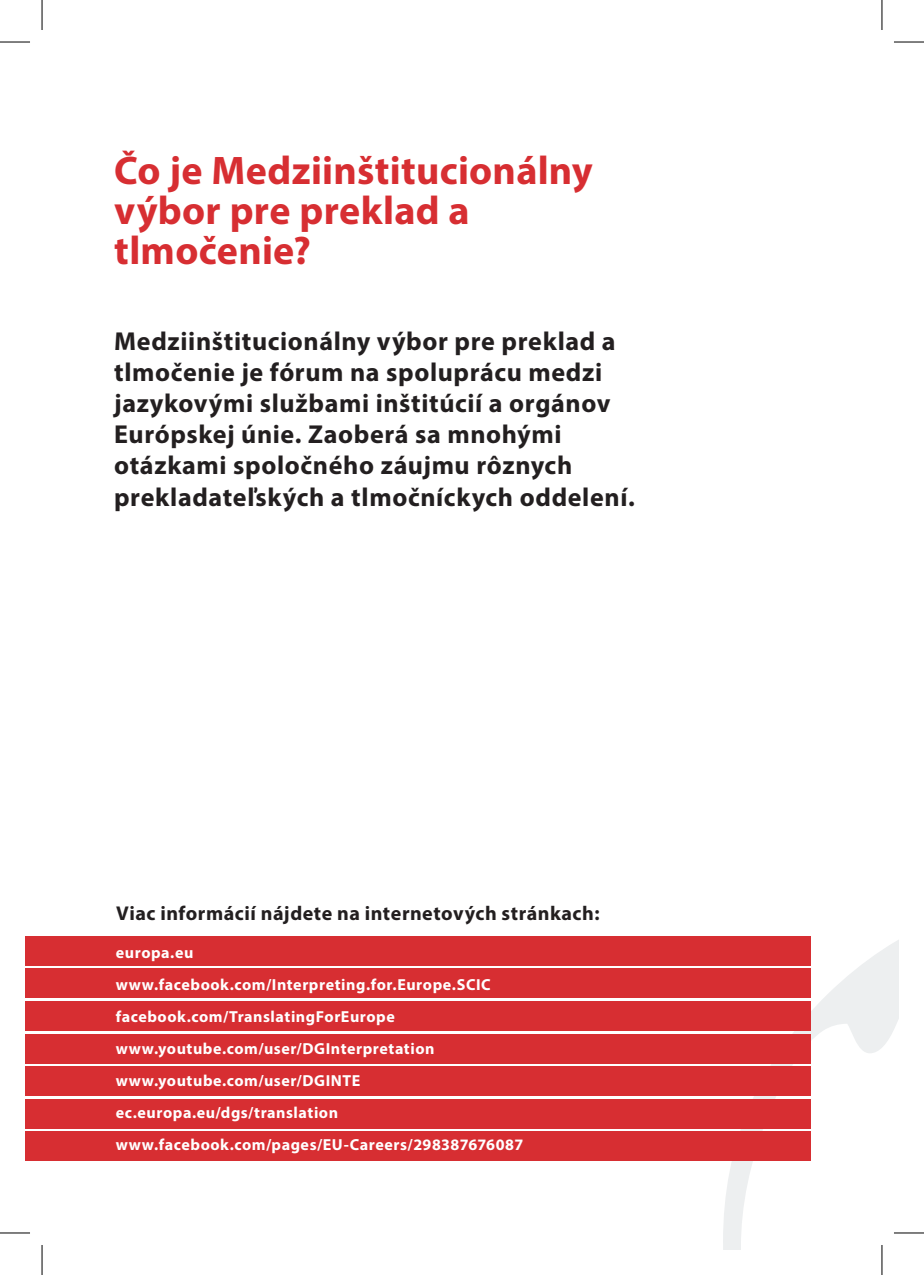
<style>
.page{position:relative;width:924px;height:1275px;background:#fff}
.page>*{position:absolute;margin:0;border:0;box-sizing:border-box;transform-origin:0 0}
.t1{font:700 40px/40px "Myriad Pro";letter-spacing:.005em;color:#d72e32}
.t2{font:700 26px/31.2px "Myriad Pro";letter-spacing:.025em;color:#231f20}
.t3{font:700 20px "Myriad Pro";letter-spacing:.025em;color:#231f20}
.t4{font:700 16px/32px "Myriad Pro";letter-spacing:.035em;color:#fff}
</style>
<div class="page">
<svg style="left:722px;top:936px;width:176px;height:314px"></svg>
<div style="left:25px;top:936px;width:784px;height:29px;background:#d72e32"></div>
<div style="left:25px;top:1001px;width:784px;height:29px;background:#d72e32"></div>
<div style="left:25px;top:968px;width:784px;height:29px;background:#d72e32"></div>
<div style="left:25px;top:1034px;width:784px;height:29px;background:#d72e32"></div>
<div style="left:25px;top:1066px;width:784px;height:29px;background:#d72e32"></div>
<div style="left:25px;top:1099px;width:784px;height:29px;background:#d72e32"></div>
<div style="left:25px;top:1131px;width:784px;height:30px;background:#d72e32"></div>
<hr style="left:893px;top:1231px;width:30px;height:3px;background:#fff">
<hr style="left:880px;top:1245px;width:2px;height:30px;background:#fff">
<hr style="left:0;top:42px;width:30px;height:1px;background:#000">
<hr style="left:893px;top:42px;width:30px;height:1px;background:#000">
<hr style="left:0;top:1232px;width:30px;height:1px;background:#000">
<hr style="left:893px;top:1232px;width:30px;height:1px;background:#000">
<hr style="left:42px;top:0;width:1px;height:30px;background:#000">
<hr style="left:42px;top:1245px;width:1px;height:30px;background:#000">
<hr style="left:881px;top:0;width:1px;height:30px;background:#000">
<hr style="left:881px;top:1245px;width:1px;height:30px;background:#000">
<h1 class="t1" style="left:114px;top:149px;width:480px">Čo je Medziinštitucionálny výbor pre preklad a tlmočenie?</h1>
<p class="t2" style="left:114px;top:324px;width:522px">Medziinštitucionálny výbor pre preklad a tlmočenie je fórum na spoluprácu medzi jazykovými službami inštitúcií a orgánov Európskej únie. Zaoberá sa mnohými otázkami spoločného záujmu rôznych prekladateľských a tlmočníckych oddelení.</p>
<p class="t3" style="left:116px;top:900px;width:484px">Viac informácií nájdete na internetových stránkach:</p>
<p class="t4" style="left:116px;top:935px;width:409px">europa.eu www.facebook.com/Interpreting.for.Europe.SCIC facebook.com/TranslatingForEurope www.youtube.com/user/DGInterpretation www.youtube.com/user/DGINTE ec.europa.eu/dgs/translation www.facebook.com/pages/EU-Careers/298387676087</p>
</div>
